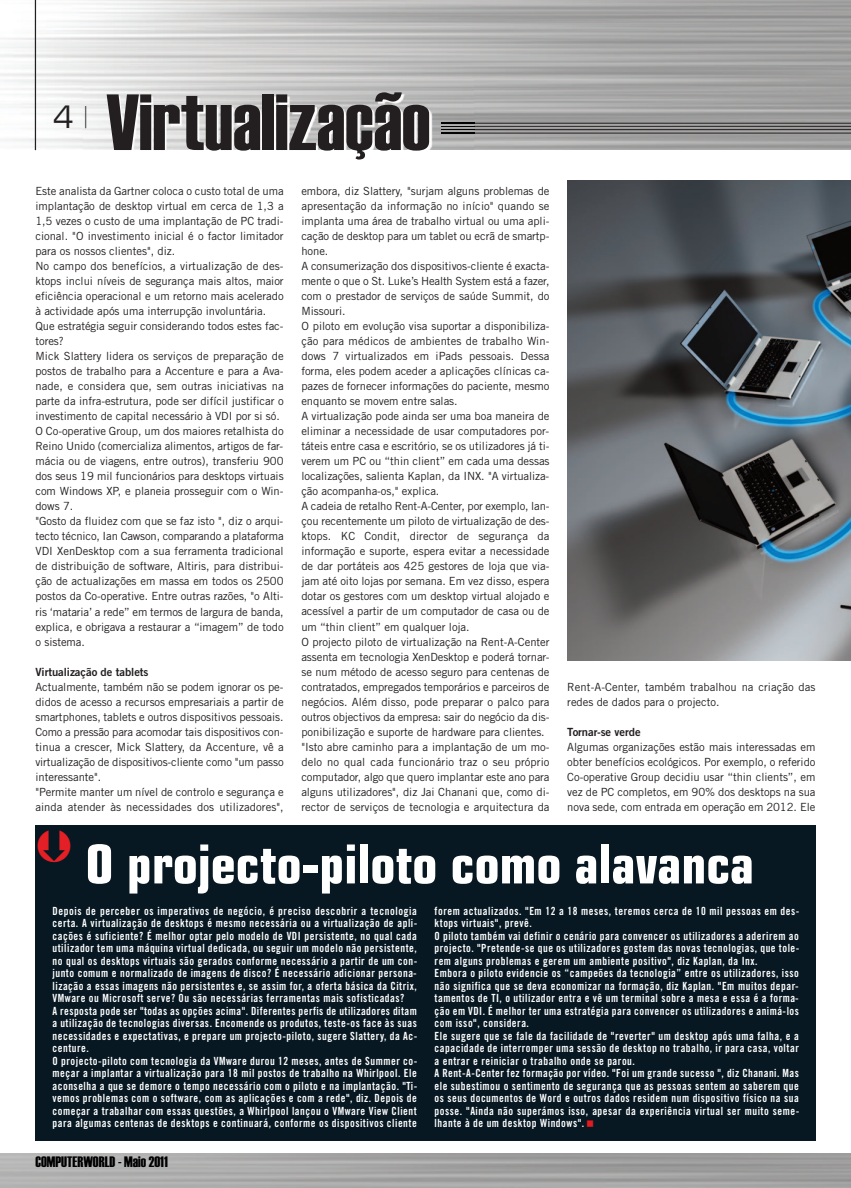
<style>
.page{position:relative;width:851px;height:1188px;background:#fff}
.page>*{position:absolute;margin:0;border:0;box-sizing:border-box;transform-origin:0 0}
.t1{font:79.38px "Haettenschweiler";color:#231f20}
.t2{font:700 condensed 53.75px "Eurostile LT Std";color:#fff}
.t3{font:30px "Eurostile LT Std";color:#231f20}
.t4{font:15.12px "Haettenschweiler";color:#000}
.t5{font:11.25px/15px "Trade Gothic LT Std";letter-spacing:-.005em;color:#231f20}
.t6{font:11.25px/12.5px "Trade Gothic LT Std Bd Cn 20";letter-spacing:.05em;color:#fff;scale:.95 1}
.t7{font:11.25px "Trade Gothic LT Std Bd 2";letter-spacing:-.005em;color:#231f20}
.s1{font-stretch:condensed}
</style>
<div class="page">
<img style="left:0;top:0;width:850px;height:1187px">
<div style="left:0;top:150px;width:850px;height:1002px;background:#fff"></div>
<hr style="left:441px;top:123px;width:409px;height:1px;background:#231f20">
<hr style="left:441px;top:126px;width:409px;height:1px;background:#231f20">
<hr style="left:441px;top:129px;width:409px;height:1px;background:#231f20">
<hr style="left:441px;top:133px;width:409px;height:1px;background:#231f20">
<img style="left:83px;top:78px;width:391px;height:72px">
<img style="left:441px;top:123px;width:33px;height:1px">
<img style="left:441px;top:126px;width:33px;height:1px">
<img style="left:441px;top:129px;width:33px;height:1px">
<img style="left:441px;top:133px;width:33px;height:1px">
<hr style="left:35px;top:0;width:1px;height:150px;background:#231f20">
<img style="left:567px;top:180px;width:283px;height:480px">
<div style="left:35px;top:825px;width:780px;height:315px;background:#071822"></div>
<h3 class="t3" style="left:53px;top:100px;width:36px">4 <span class="s1">|</span></h3>
<h1 class="t1" style="left:106px;top:94px;width:325px">Virtualização</h1>
<p class="t5" style="left:35px;top:185px;width:250px">Este analista da Gartner coloca o custo total de uma implantação de desktop virtual em cerca de 1,3 a 1,5 vezes o custo de uma implantação de PC tradi&shy;cional. "O investimento inicial é o factor limitador para os nossos clientes", diz.<br>No campo dos benefícios, a virtualização de des&shy;ktops inclui níveis de segurança mais altos, maior eficiência operacional e um retorno mais acelerado à actividade após uma interrupção involuntária.<br>Que estratégia seguir considerando todos estes fac&shy;tores?<br>Mick Slattery lidera os serviços de preparação de postos de trabalho para a Accenture e para a Ava&shy;nade, e considera que, sem outras iniciativas na parte da infra-estrutura, pode ser difícil justificar o investimento de capital necessário à VDI por si só.<br>O Co-operative Group, um dos maiores retalhista do Reino Unido (comercializa alimentos, artigos de far&shy;mácia ou de viagens, entre outros), transferiu 900 dos seus 19 mil funcionários para desktops virtuais com Windows XP, e planeia prosseguir com o Win&shy;dows 7.<br>"Gosto da fluidez com que se faz isto ", diz o arqui&shy;tecto técnico, Ian Cawson, comparando a plataforma VDI XenDesktop com a sua ferramenta tradicional de distribuição de software, Altiris, para distribui&shy;ção de actualizações em massa em todos os 2500 postos da Co-operative. Entre outras razões, "o Alti&shy;ris ‘mataria’ a rede” em termos de largura de banda, explica, e obrigava a restaurar a “imagem” de todo o sistema.</p>
<p class="t7" style="left:35px;top:667px;width:115px">Virtualização de tablets</p>
<p class="t5" style="left:35px;top:680px;width:250px">Actualmente, também não se podem ignorar os pe&shy;didos de acesso a recursos empresariais a partir de smartphones, tablets e outros dispositivos pessoais.<br>Como a pressão para acomodar tais dispositivos con&shy;tinua a crescer, Mick Slattery, da Accenture, vê a virtualização de dispositivos-cliente como "um passo interessante".<br>"Permite manter um nível de controlo e segurança e ainda atender às necessidades dos utilizadores",</p>
<p class="t5" style="left:301px;top:185px;width:250px">embora, diz Slattery, "surjam alguns problemas de apresentação da informação no início" quando se implanta uma área de trabalho virtual ou uma apli&shy;cação de desktop para um tablet ou ecrã de smartp&shy;hone.<br>A consumerização dos dispositivos-cliente é exacta&shy;mente o que o St. Luke’s Health System está a fazer, com o prestador de serviços de saúde Summit, do Missouri.<br>O piloto em evolução visa suportar a disponibiliza&shy;ção para médicos de ambientes de trabalho Win&shy;dows 7 virtualizados em iPads pessoais. Dessa forma, eles podem aceder a aplicações clínicas ca&shy;pazes de fornecer informações do paciente, mesmo enquanto se movem entre salas.<br>A virtualização pode ainda ser uma boa maneira de eliminar a necessidade de usar computadores por&shy;táteis entre casa e escritório, se os utilizadores já ti&shy;verem um PC ou “thin client” em cada uma dessas localizações, salienta Kaplan, da INX. "A virtualiza&shy;ção acompanha-os," explica.<br>A cadeia de retalho Rent-A-Center, por exemplo, lan&shy;çou recentemente um piloto de virtualização de des&shy;ktops. KC Condit, director de segurança da informação e suporte, espera evitar a necessidade de dar portáteis aos 425 gestores de loja que via&shy;jam até oito lojas por semana. Em vez disso, espera dotar os gestores com um desktop virtual alojado e acessível a partir de um computador de casa ou de um “thin client” em qualquer loja.<br>O projecto piloto de virtualização na Rent-A-Center assenta em tecnologia XenDesktop e poderá tornar&shy;se num método de acesso seguro para centenas de contratados, empregados temporários e parceiros de negócios. Além disso, pode preparar o palco para outros objectivos da empresa: sair do negócio da dis&shy;ponibilização e suporte de hardware para clientes. "Isto abre caminho para a implantação de um mo&shy;delo no qual cada funcionário traz o seu próprio computador, algo que quero implantar este ano para alguns utilizadores", diz Jai Chanani que, como di&shy;rector de serviços de tecnologia e arquitectura da</p>
<p class="t5" style="left:567px;top:679px;width:250px">Rent-A-Center, também trabalhou na criação das redes de dados para o projecto.</p>
<p class="t7" style="left:567px;top:727px;width:75px">Tornar-se verde</p>
<p class="t5" style="left:567px;top:739px;width:250px;text-align:justify">Algumas organizações estão mais interessadas em obter benefícios ecológicos. Por exemplo, o referido Co-operative Group decidiu usar “thin clients”, em vez de PC completos, em 90% dos desktops na sua nova sede, com entrada em operação em 2012. Ele</p>
<h2 class="t2" style="left:85px;top:844px;width:670px">O projecto-piloto como alavanca</h2>
<p class="t6" style="left:52px;top:904px;width:385px">Depois de perceber os imperativos de negócio, é preciso descobrir a tecnologia certa. A virtualização de desktops é mesmo necessária ou a virtualização de apli&shy;cações é suficiente? É melhor optar pelo modelo de VDI persistente, no qual cada utilizador tem uma máquina virtual dedicada, ou seguir um modelo não persistente, no qual os desktops virtuais são gerados conforme necessário a partir de um con&shy;junto comum e normalizado de imagens de disco? É necessário adicionar persona&shy;lização a essas imagens não persistentes e, se assim for, a oferta básica da Citrix, VMware ou Microsoft serve? Ou são necessárias ferramentas mais sofisticadas?<br>A resposta pode ser "todas as opções acima". Diferentes perfis de utilizadores ditam a utilização de tecnologias diversas. Encomende os produtos, teste-os face às suas necessidades e expectativas, e prepare um projecto-piloto, sugere Slattery, da Ac&shy;centure.<br>O projecto-piloto com tecnologia da VMware durou 12 meses, antes de Summer co&shy;meçar a implantar a virtualização para 18 mil postos de trabalho na Whirlpool. Ele aconselha a que se demore o tempo necessário com o piloto e na implantação. "Ti&shy;vemos problemas com o software, com as aplicações e com a rede", diz. Depois de começar a trabalhar com essas questões, a Whirlpool lançou o VMware View Client para algumas centenas de desktops e continuará, conforme os dispositivos cliente</p>
<p class="t6" style="left:434px;top:904px;width:385px">forem actualizados. "Em 12 a 18 meses, teremos cerca de 10 mil pessoas em des&shy;ktops virtuais", prevê.<br>O piloto também vai definir o cenário para convencer os utilizadores a aderirem ao projecto. "Pretende-se que os utilizadores gostem das novas tecnologias, que tole&shy;rem alguns problemas e gerem um ambiente positivo", diz Kaplan, da Inx.<br>Embora o piloto evidencie os “campeões da tecnologia” entre os utilizadores, isso não significa que se deva economizar na formação, diz Kaplan. "Em muitos depar&shy;tamentos de TI, o utilizador entra e vê um terminal sobre a mesa e essa é a forma&shy;ção em VDI. É melhor ter uma estratégia para convencer os utilizadores e animá-los com isso", considera.<br>Ele sugere que se fale da facilidade de "reverter" um desktop após uma falha, e a capacidade de interromper uma sessão de desktop no trabalho, ir para casa, voltar a entrar e reiniciar o trabalho onde se parou.<br>A Rent-A-Center fez formação por vídeo. "Foi um grande sucesso ", diz Chanani. Mas ele subestimou o sentimento de segurança que as pessoas sentem ao saberem que os seus documentos de Word e outros dados residem num dispositivo físico na sua posse. "Ainda não superámos isso, apesar da experiência virtual ser muito seme&shy;lhante à de um desktop Windows".</p>
<h3 class="t4" style="left:35px;top:1155px;width:134px">COMPUTERWORLD - Maio 2011</h3>
</div>
